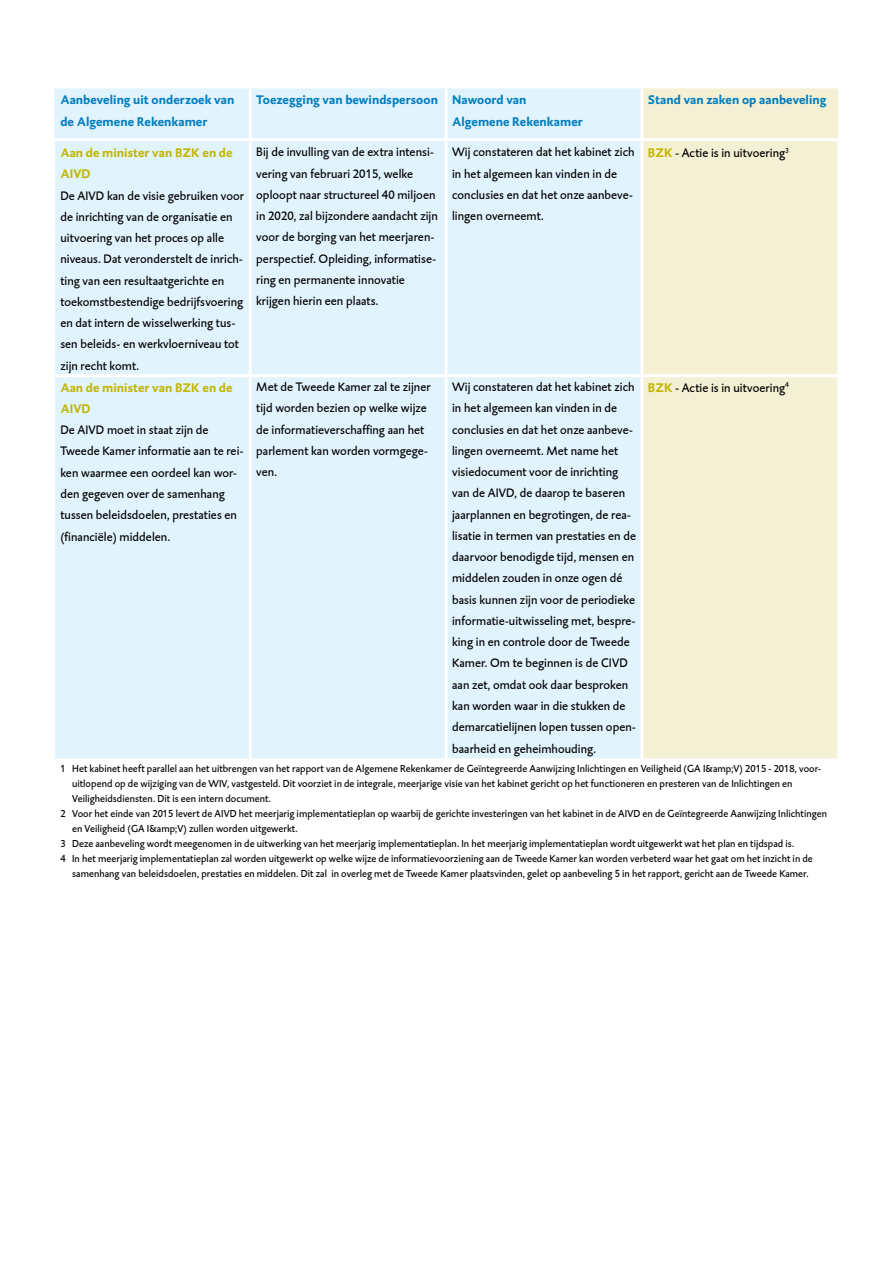
<style>
.page{position:relative;width:893px;height:1263px;background:#fff}
.page>*{position:absolute;margin:0;border:0;box-sizing:border-box;transform-origin:0 0}
._05_Tabel_tekstkader{font:12.75px/21.3px "DTL Caspari T";letter-spacing:.005em;color:#000}
._4_kop_tabel_vet_bla{font:700 12.75px/21.3px "DTL Caspari ST";letter-spacing:.005em;color:#007dbf}
._4_kop_tabel_vet_gro{font:700 12.75px/21.3px "DTL Caspari ST";letter-spacing:.005em;color:#c2b600}
.Noot{font:10.5px/15px "DTL Caspari T";letter-spacing:.005em;color:#000}
.s1{font-family:"DTL Caspari ST";font-weight:700;color:#c2b600}
</style>
<div class="page">
<div style="left:54px;top:88px;width:586px;height:670px;background:#e1f3fd"></div>
<div style="left:643px;top:88px;width:195px;height:670px;background:#f4f0d3"></div>
<hr style="left:54px;top:141px;width:1px;height:235px;background:#fff">
<hr style="left:837px;top:141px;width:1px;height:235px;background:#fff">
<hr style="left:54px;top:376px;width:1px;height:382px;background:#fff">
<hr style="left:837px;top:376px;width:1px;height:382px;background:#fff">
<hr style="left:249px;top:88px;width:3px;height:50px;background:#fff">
<hr style="left:445px;top:88px;width:3px;height:50px;background:#fff">
<hr style="left:54px;top:138px;width:196px;height:3px;background:#fff">
<hr style="left:250px;top:138px;width:196px;height:3px;background:#fff">
<hr style="left:249px;top:141px;width:3px;height:233px;background:#fff">
<hr style="left:446px;top:138px;width:196px;height:3px;background:#fff">
<hr style="left:445px;top:141px;width:3px;height:233px;background:#fff">
<hr style="left:642px;top:138px;width:196px;height:3px;background:#fff">
<hr style="left:249px;top:377px;width:3px;height:381px;background:#fff">
<hr style="left:445px;top:377px;width:3px;height:381px;background:#fff">
<hr style="left:55px;top:374px;width:195px;height:3px;background:#fff">
<hr style="left:250px;top:374px;width:196px;height:3px;background:#fff">
<hr style="left:446px;top:374px;width:196px;height:3px;background:#fff">
<hr style="left:642px;top:374px;width:195px;height:3px;background:#fff">
<p class="_4_kop_tabel_vet_bla" style="left:60px;top:89px;width:176px">Aanbeveling uit onderzoek van de Algemene Rekenkamer</p>
<p class="_4_kop_tabel_vet_bla" style="left:256px;top:89px;width:183px">Toezegging van bewindspersoon</p>
<p class="_4_kop_tabel_vet_bla" style="left:452px;top:89px;width:132px">Nawoord van<br>Algemene Rekenkamer</p>
<p class="_4_kop_tabel_vet_bla" style="left:648px;top:89px;width:180px">Stand van zaken op aanbeveling</p>
<p class="_4_kop_tabel_vet_gro" style="left:60px;top:142px;width:174px">Aan de minister van BZK en de<br>AIVD</p>
<p class="_05_Tabel_tekstkader" style="left:60px;top:185px;width:185px">De AIVD kan de visie gebruiken voor de inrichting van de organisatie en uitvoering van het proces op alle niveaus. Dat veronderstelt de inrich&shy;ting van een resultaatgerichte en toekomstbestendige bedrijfsvoering en dat intern de wisselwerking tus&shy;sen beleids- en werkvloerniveau tot zijn recht komt.</p>
<p class="_05_Tabel_tekstkader" style="left:256px;top:141px;width:183px">Bij de invulling van de extra intensi&shy;vering van februari 2015, welke oploopt naar structureel 40 miljoen in 2020, zal bijzondere aandacht zijn voor de borging van het meerjaren&shy;perspectief. Opleiding, informatise&shy;ring en permanente innovatie krijgen hierin een plaats.</p>
<p class="_05_Tabel_tekstkader" style="left:452px;top:141px;width:184px">Wij constateren dat het kabinet zich in het algemeen kan vinden in de conclusies en dat het onze aanbeve&shy;lingen overneemt.</p>
<p class="_05_Tabel_tekstkader" style="left:648px;top:142px;width:142px"><span class="s1">BZK</span> - Actie is in uitvoering<sup>3</sup></p>
<p class="_05_Tabel_tekstkader" style="left:256px;top:376px;width:176px">Met de Tweede Kamer zal te zijner tijd worden bezien op welke wijze de informatieverschaffing aan het parlement kan worden vormgege&shy;ven.</p>
<p class="_05_Tabel_tekstkader" style="left:452px;top:376px;width:185px">Wij constateren dat het kabinet zich in het algemeen kan vinden in de conclusies en dat het onze aanbeve&shy;lingen overneemt. Met name het visiedocument voor de inrichting van de AIVD, de daarop te baseren jaarplannen en begrotingen, de rea&shy;lisatie in termen van prestaties en de daarvoor benodigde tijd, mensen en middelen zouden in onze ogen dé basis kunnen zijn voor de periodieke informatie-uitwisseling met, bespre&shy;king in en controle door de Tweede Kamer. Om te beginnen is de CIVD aan zet, omdat ook daar besproken kan worden waar in die stukken de demarcatielijnen lopen tussen open&shy;baarheid en geheimhouding.</p>
<p class="_05_Tabel_tekstkader" style="left:648px;top:377px;width:142px"><span class="s1">BZK</span> - Actie is in uitvoering<sup>4</sup></p>
<p class="Noot" style="left:72px;top:761px;width:750px;text-indent:-12px">1 Het kabinet heeft parallel aan het uitbrengen van het rapport van de Algemene Rekenkamer de Geïntegreerde Aanwijzing Inlichtingen en Veiligheid (GA I&amp;amp;V) 2015 - 2018, voor&shy;uitlopend op de wijziging van de WIV, vastgesteld. Dit voorziet in de integrale, meerjarige visie van het kabinet gericht op het functioneren en presteren van de Inlichtingen en<br>Veiligheidsdiensten. Dit is een intern document.</p>
<p class="Noot" style="left:72px;top:806px;width:756px;text-indent:-12px">2 Voor het einde van 2015 levert de AIVD het meerjarig implementatieplan op waarbij de gerichte investeringen van het kabinet in de AIVD en de Geïntegreerde Aanwijzing Inlichtingen en Veiligheid (GA I&amp;amp;V) zullen worden uitgewerkt.</p>
<p class="Noot" style="left:60px;top:836px;width:735px">3 Deze aanbeveling wordt meegenomen in de uitwerking van het meerjarig implementatieplan. In het meerjarig implementatieplan wordt uitgewerkt wat het plan en tijdspad is.</p>
<p class="Noot" style="left:72px;top:851px;width:742px;text-indent:-12px">4 In het meerjarig implementatieplan zal worden uitgewerkt op welke wijze de informatievoorziening aan de Tweede Kamer kan worden verbeterd waar het gaat om het inzicht in de samenhang van beleidsdoelen, prestaties en middelen. Dit zal in overleg met de Tweede Kamer plaatsvinden, gelet op aanbeveling 5 in het rapport, gericht aan de Tweede Kamer.</p>
<p class="_4_kop_tabel_vet_gro" style="left:60px;top:376px;width:174px">Aan de minister van BZK en de<br>AIVD</p>
<p class="_05_Tabel_tekstkader" style="left:60px;top:419px;width:185px">De AIVD moet in staat zijn de<br>Tweede Kamer informatie aan te rei&shy;ken waarmee een oordeel kan wor&shy;den gegeven over de samenhang tussen beleidsdoelen, prestaties en (financiële) middelen.</p>
</div>
